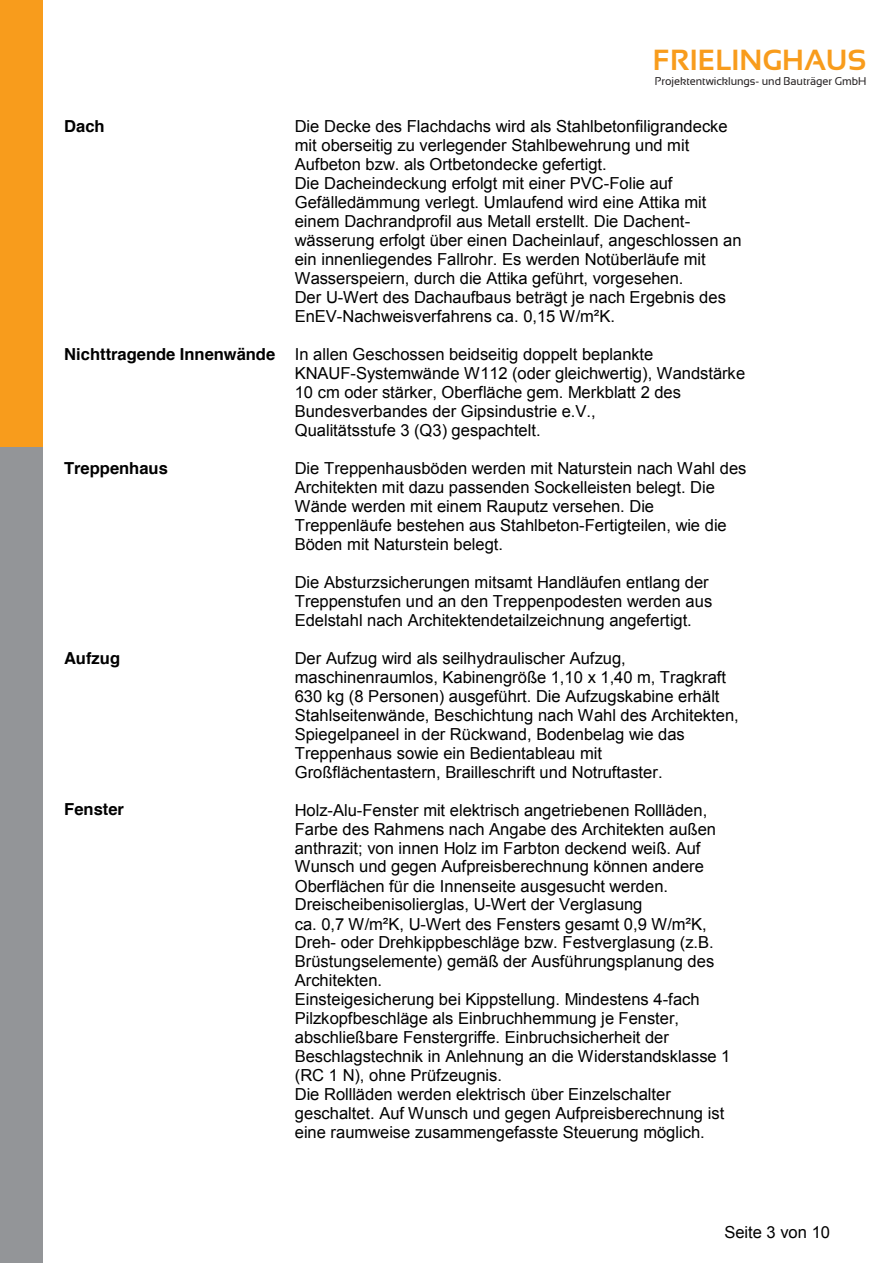
<style>
.page{position:relative;width:893px;height:1263px;background:#fff}
.page>*{position:absolute;margin:0;border:0;box-sizing:border-box;transform-origin:0 0}
.t1{font:700 29.1px "Sansation";color:#f89c1c}
.t2{font:16.5px/19px "Arial";color:#000}
.t3{font:700 16.5px "Helvetica";color:#000}
.t4{font:11.25px "Sansation";letter-spacing:-.005em;color:#231f20}
.s1{font-family:"Helvetica";font-weight:700}
</style>
<div class="page">
<div style="left:0;top:446px;width:43px;height:817px;background:#939598"></div>
<div style="left:0;top:0;width:43px;height:446px;background:#f89c1c"></div>
<h1 class="t1" style="left:653px;top:44px;width:215px">FRIELINGHAUS</h1>
<p class="t4" style="left:655px;top:75px;width:213px">Projektentwicklungs- und Bauträger GmbH</p>
<p class="t3" style="left:64px;top:113px;width:42px">Dach</p>
<p class="t2" style="left:295px;top:117px;width:448px">Die Decke des Flachdachs wird als Stahlbetonfiligrandecke mit oberseitig zu verlegender Stahlbewehrung und mit Aufbeton bzw. als Ortbetondecke gefertigt.<br>Die Dacheindeckung erfolgt mit einer PVC-Folie auf Gefälledämmung verlegt. Umlaufend wird eine Attika mit einem Dachrandprofil aus Metall erstellt. Die Dachent&shy;wässerung erfolgt über einen Dacheinlauf, angeschlossen an ein innenliegendes Fallrohr. Es werden Notüberläufe mit Wasserspeiern, durch die Attika geführt, vorgesehen.<br>Der U-Wert des Dachaufbaus beträgt je nach Ergebnis des EnEV-Nachweisverfahrens ca. 0,15 W/m²K.</p>
<p class="t2" style="left:295px;top:345px;width:452px;text-indent:-230px"><span class="s1">Nichttragende Innenwände</span> In allen Geschossen beidseitig doppelt beplankte KNAUF-Systemwände W112 (oder gleichwertig), Wandstärke 10 cm oder stärker, Oberfläche gem. Merkblatt 2 des Bundesverbandes der Gipsindustrie e.V.,<br>Qualitätsstufe 3 (Q3) gespachtelt.</p>
<p class="t3" style="left:64px;top:455px;width:105px">Treppenhaus</p>
<p class="t2" style="left:295px;top:459px;width:453px">Die Treppenhausböden werden mit Naturstein nach Wahl des Architekten mit dazu passenden Sockelleisten belegt. Die Wände werden mit einem Rauputz versehen. Die Treppenläufe bestehen aus Stahlbeton-Fertigteilen, wie die Böden mit Naturstein belegt.</p>
<p class="t2" style="left:295px;top:573px;width:419px">Die Absturzsicherungen mitsamt Handläufen entlang der<br>Treppenstufen und an den Treppenpodesten werden aus<br>Edelstahl nach Architektendetailzeichnung angefertigt.</p>
<p class="t3" style="left:64px;top:644px;width:57px">Aufzug</p>
<p class="t2" style="left:295px;top:649px;width:446px">Der Aufzug wird als seilhydraulischer Aufzug, maschinenraumlos, Kabinengröße 1,10 x 1,40 m, Tragkraft 630 kg (8 Personen) ausgeführt. Die Aufzugskabine erhält Stahlseitenwände, Beschichtung nach Wahl des Architekten, Spiegelpaneel in der Rückwand, Bodenbelag wie das Treppenhaus sowie ein Bedientableau mit Großflächentastern, Brailleschrift und Notruftaster.</p>
<p class="t3" style="left:64px;top:796px;width:61px">Fenster</p>
<p class="t2" style="left:295px;top:800px;width:437px">Holz-Alu-Fenster mit elektrisch angetriebenen Rollläden, Farbe des Rahmens nach Angabe des Architekten außen anthrazit; von innen Holz im Farbton deckend weiß. Auf Wunsch und gegen Aufpreisberechnung können andere Oberflächen für die Innenseite ausgesucht werden.<br>Dreischeibenisolierglas, U-Wert der Verglasung<br>ca. 0,7 W/m²K, U-Wert des Fensters gesamt 0,9 W/m²K, Dreh- oder Drehkippbeschläge bzw. Festverglasung (z.B.<br>Brüstungselemente) gemäß der Ausführungsplanung des Architekten.<br>Einsteigesicherung bei Kippstellung. Mindestens 4-fach Pilzkopfbeschläge als Einbruchhemmung je Fenster, abschließbare Fenstergriffe. Einbruchsicherheit der Beschlagstechnik in Anlehnung an die Widerstandsklasse 1 (RC 1 N), ohne Prüfzeugnis.<br>Die Rollläden werden elektrisch über Einzelschalter geschaltet. Auf Wunsch und gegen Aufpreisberechnung ist eine raumweise zusammengefasste Steuerung möglich.</p>
<p class="t2" style="left:724px;top:1223px;width:107px">Seite 3 von 10</p>
</div>
